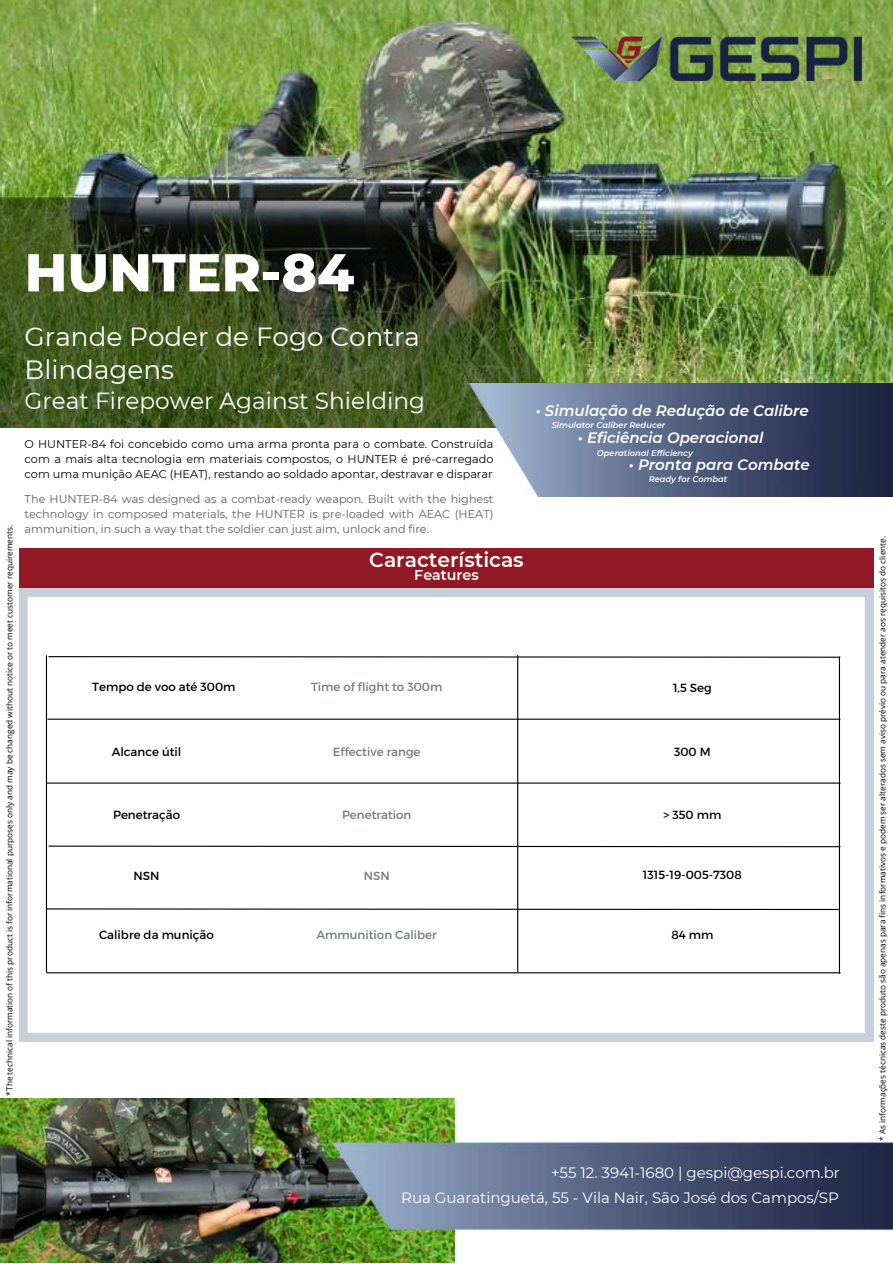
<style>
.page{position:relative;width:893px;height:1264px;background:#fff}
.page>*{position:absolute;margin:0;border:0;box-sizing:border-box;transform-origin:0 0}
.t1{font:800 53.1px "Montserrat";color:#fff}
.t2{font:26.25px/33.8px "Montserrat";color:#fff}
.t3{font:23.25px "Montserrat";color:#fff}
.t4{font:600 20.25px "Montserrat";color:#fff}
.t5{font:15px/24.8px "Montserrat";color:#fff;text-align:right}
.t6{font:italic 600 15px "Montserrat";color:#fff}
.t7{font:600 14.25px "Montserrat";color:#fff}
.t8{font:11.85px "Montserrat";color:#000}
.t9{font:11.85px "Montserrat";color:#757b78}
.t10{font:11.25px/15px "Montserrat";color:#000;text-align:justify}
.t11{font:11.25px/15px "Montserrat";color:#5c605e;text-align:justify}
.t12{font:8.25px "Open Sans";color:#000}
.t13{font:italic 600 8.25px "Montserrat";color:#fff}
</style>
<div class="page">
<img style="left:0;top:0;width:892px;height:383px">
<img style="left:0;top:1098px;width:454px;height:164px">
<img style="left:328px;top:1140px;width:564px;height:90px">
<img style="left:563px;top:27px;width:306px;height:62px">
<img style="left:0;top:197px;width:572px;height:231px">
<img style="left:465px;top:383px;width:427px;height:113px">
<div style="left:545px;top:548px;width:328px;height:40px;background:#911824"></div>
<div style="left:429px;top:548px;width:328px;height:40px;background:#911824"></div>
<div style="left:104px;top:548px;width:329px;height:40px;background:#911824"></div>
<div style="left:19px;top:548px;width:329px;height:40px;background:#911824"></div>
<svg style="left:19px;top:588px;width:854px;height:453px"></svg>
<svg style="left:47px;top:655px;width:794px;height:3px"></svg>
<hr style="left:46px;top:972px;width:794px;height:1px;background:#000">
<hr style="left:47px;top:718px;width:793px;height:1px;background:#000">
<hr style="left:46px;top:782px;width:794px;height:1px;background:#000">
<svg style="left:47px;top:845px;width:794px;height:2px"></svg>
<svg style="left:45px;top:907px;width:793px;height:3px"></svg>
<hr style="left:517px;top:655px;width:1px;height:317px;background:#000">
<hr style="left:46px;top:655px;width:1px;height:317px;background:#000">
<hr style="left:838px;top:656px;width:1px;height:317px;background:#000">
<h1 class="t1" style="left:25px;top:240px;width:331px">HUNTER-84</h1>
<h2 class="t2" style="left:25px;top:319px;width:397px">Grande Poder de Fogo Contra<br>Blindagens</h2>
<h3 class="t3" style="left:25px;top:386px;width:402px">Great Firepower Against Shielding</h3>
<p class="t12" style="left:4px;top:1095px;width:572px;rotate:-90deg">*The technical information of this product is for informational purposes only and may be changed without notice or to meet customer requirements.</p>
<h3 class="t10" style="left:25px;top:436px;width:470px">O HUNTER-84 foi concebido como uma arma pronta para o combate. Construída com a mais alta tecnologia em materiais compostos, o HUNTER é pré-carregado com uma munição AEAC (HEAT), restando ao soldado apontar, destravar e disparar</h3>
<h3 class="t11" style="left:25px;top:491px;width:470px">The HUNTER-84 was designed as a combat-ready weapon. Built with the highest technology in composed materials, the HUNTER is pre-loaded with AEAC (HEAT) ammunition, in such a way that the soldier can just aim, unlock and fire.</h3>
<h3 class="t4" style="left:369px;top:547px;width:156px">Características</h3>
<h3 class="t7" style="left:414px;top:566px;width:66px">Features</h3>
<h3 class="t8" style="left:92px;top:679px;width:145px">Tempo de voo até 300m</h3>
<h3 class="t9" style="left:311px;top:679px;width:133px">Time of flight to 300m</h3>
<h3 class="t8" style="left:112px;top:744px;width:71px">Alcance útil</h3>
<h3 class="t9" style="left:333px;top:744px;width:89px">Effective range</h3>
<h3 class="t8" style="left:113px;top:807px;width:68px">Penetração</h3>
<h3 class="t9" style="left:342px;top:807px;width:71px">Penetration</h3>
<h3 class="t8" style="left:133px;top:867px;width:28px">NSN</h3>
<h3 class="t9" style="left:363px;top:867px;width:28px">NSN</h3>
<h3 class="t8" style="left:99px;top:927px;width:116px">Calibre da munição</h3>
<h3 class="t9" style="left:316px;top:927px;width:122px">Ammunition Caliber</h3>
<h3 class="t6" style="left:535px;top:402px;width:274px">• Simulação de Redução de Calibre</h3>
<h3 class="t6" style="left:578px;top:429px;width:187px">• Eficiência Operacional</h3>
<h3 class="t6" style="left:628px;top:456px;width:182px">• Pronta para Combate</h3>
<p class="t13" style="left:551px;top:420px;width:115px">Simulator Caliber Reducer</p>
<p class="t13" style="left:597px;top:447px;width:97px">Operational Efficiency</p>
<p class="t13" style="left:648px;top:473px;width:80px">Ready for Combat</p>
<h3 class="t8" style="left:673px;top:680px;width:40px">1,5 Seg</h3>
<h3 class="t8" style="left:674px;top:744px;width:38px">300 M</h3>
<h3 class="t8" style="left:663px;top:807px;width:59px">&gt; 350 mm</h3>
<h3 class="t8" style="left:643px;top:867px;width:100px">1315-19-005-7308</h3>
<h3 class="t8" style="left:671px;top:927px;width:44px">84 mm</h3>
<h3 class="t5" style="left:401px;top:1160px;width:440px">+55 12. 3941-1680 | gespi@gespi.com.br<br>Rua Guaratinguetá, 55 - Vila Nair, São José dos Campos/SP</h3>
<p class="t12" style="left:876px;top:1140px;width:606px;rotate:-90deg">* As informações técnicas deste produto são apenas para fins informativos e podem ser alterados sem aviso prévio ou para atender aos requisitos do cliente.</p>
</div>
